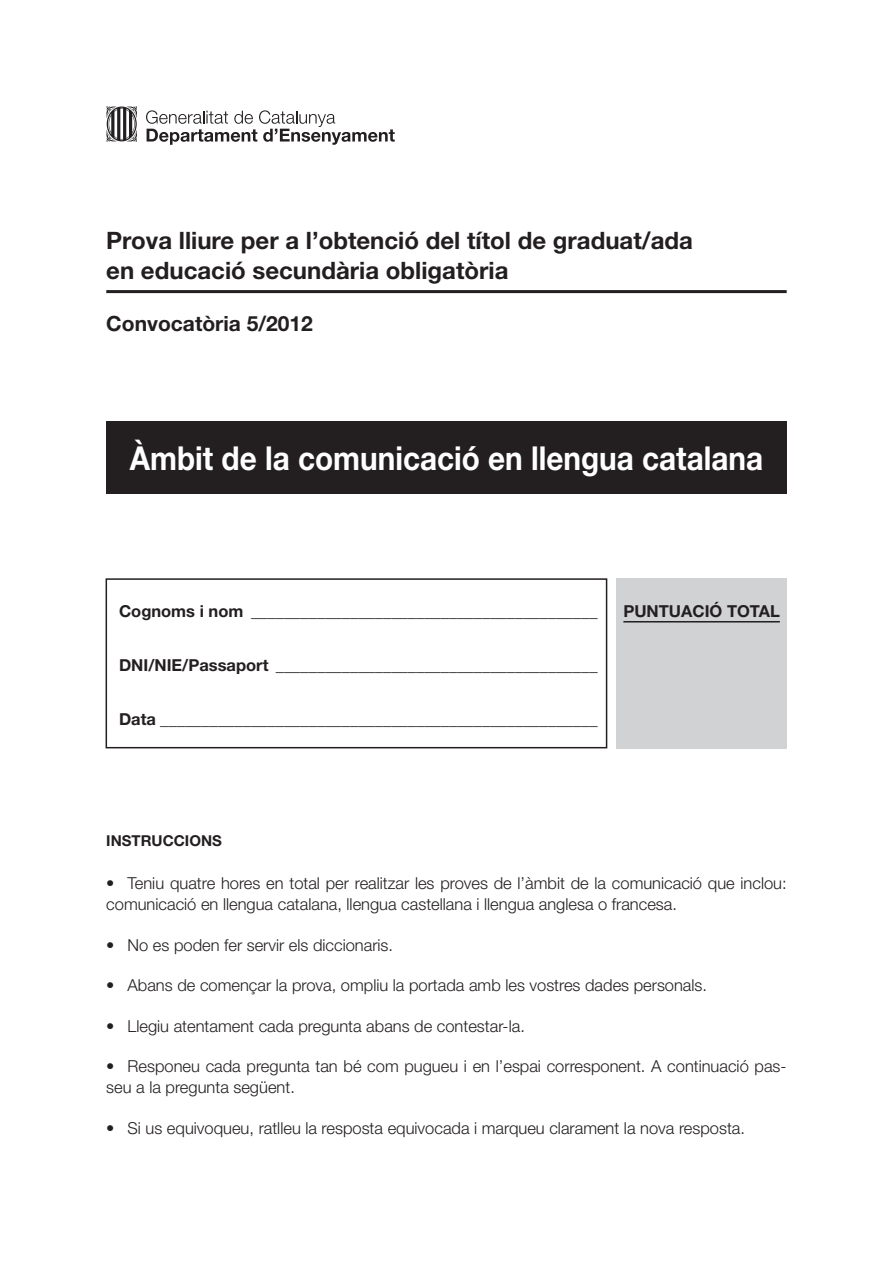
<style>
.page{position:relative;width:893px;height:1263px;background:#fff}
.page>*{position:absolute;margin:0;border:0;box-sizing:border-box;transform-origin:0 0}
.Pregunta{font:700 33px "Helvetica Neue";color:#fff;scale:.9 1}
.Pregunta-2{font:700 24px "Helvetica Neue";color:#231f20}
.Pregunta-3{font:700 21px "Helvetica Neue";color:#231f20}
.Text{font:300 16.5px/21px "Helvetica Neue";color:#231f20}
.t1{font:700 16.5px "Helvetica Neue";color:#231f20}
.t2{font:700 15px "Helvetica Neue";color:#231f20}
</style>
<div class="page">
<svg style="left:146px;top:110px;width:249px;height:35px"></svg>
<svg style="left:106px;top:106px;width:31px;height:36px"></svg>
<hr style="left:106px;top:290px;width:681px;height:3px;background:#231f20">
<div style="left:106px;top:421px;width:681px;height:72px;background:#231f20"></div>
<div style="left:617px;top:578px;width:170px;height:170px;background:#d1d2d4"></div>
<hr style="left:623px;top:621px;width:157px;height:1px;background:#231f20">
<div style="left:106px;top:578px;width:501px;height:170px;border:2px solid #231f20"></div>
<p class="Pregunta-2" style="left:106px;top:226px;width:588px">Prova lliure per a l’obtenció del títol de graduat/ada</p>
<p class="Pregunta-2" style="left:106px;top:256px;width:404px">en educació secundària obligatòria</p>
<p class="Pregunta-3" style="left:106px;top:311px;width:208px">Convocatòria 5/2012</p>
<p class="Pregunta" style="left:130px;top:438px;width:705px">Àmbit de la comunicació en llengua catalana</p>
<p class="t1" style="left:119px;top:601px;width:480px">Cognoms i nom __________________________________________</p>
<p class="t1" style="left:623px;top:601px;width:158px">PUNTUACIÓ TOTAL</p>
<p class="t1" style="left:119px;top:655px;width:480px">DNI/NIE/Passaport _______________________________________</p>
<p class="t1" style="left:119px;top:709px;width:480px">Data _____________________________________________________</p>
<p class="t2" style="left:106px;top:831px;width:117px">INSTRUCCIONS</p>
<p class="Text" style="left:106px;top:872px;width:682px">• Teniu quatre hores en total per realitzar les proves de l’àmbit de la comunicació que inclou: comunicació en llengua catalana, llengua castellana i llengua anglesa o francesa.</p>
<p class="Text" style="left:106px;top:934px;width:288px">• No es poden fer servir els diccionaris.</p>
<p class="Text" style="left:106px;top:974px;width:602px">• Abans de començar la prova, ompliu la portada amb les vostres dades personals.</p>
<p class="Text" style="left:106px;top:1015px;width:420px">• Llegiu atentament cada pregunta abans de contestar-la.</p>
<p class="Text" style="left:106px;top:1055px;width:682px">• Responeu cada pregunta tan bé com pugueu i en l’espai corresponent. A continuació pas&shy;seu a la pregunta següent.</p>
<p class="Text" style="left:106px;top:1117px;width:640px">• Si us equivoqueu, ratlleu la resposta equivocada i marqueu clarament la nova resposta.</p>
</div>
